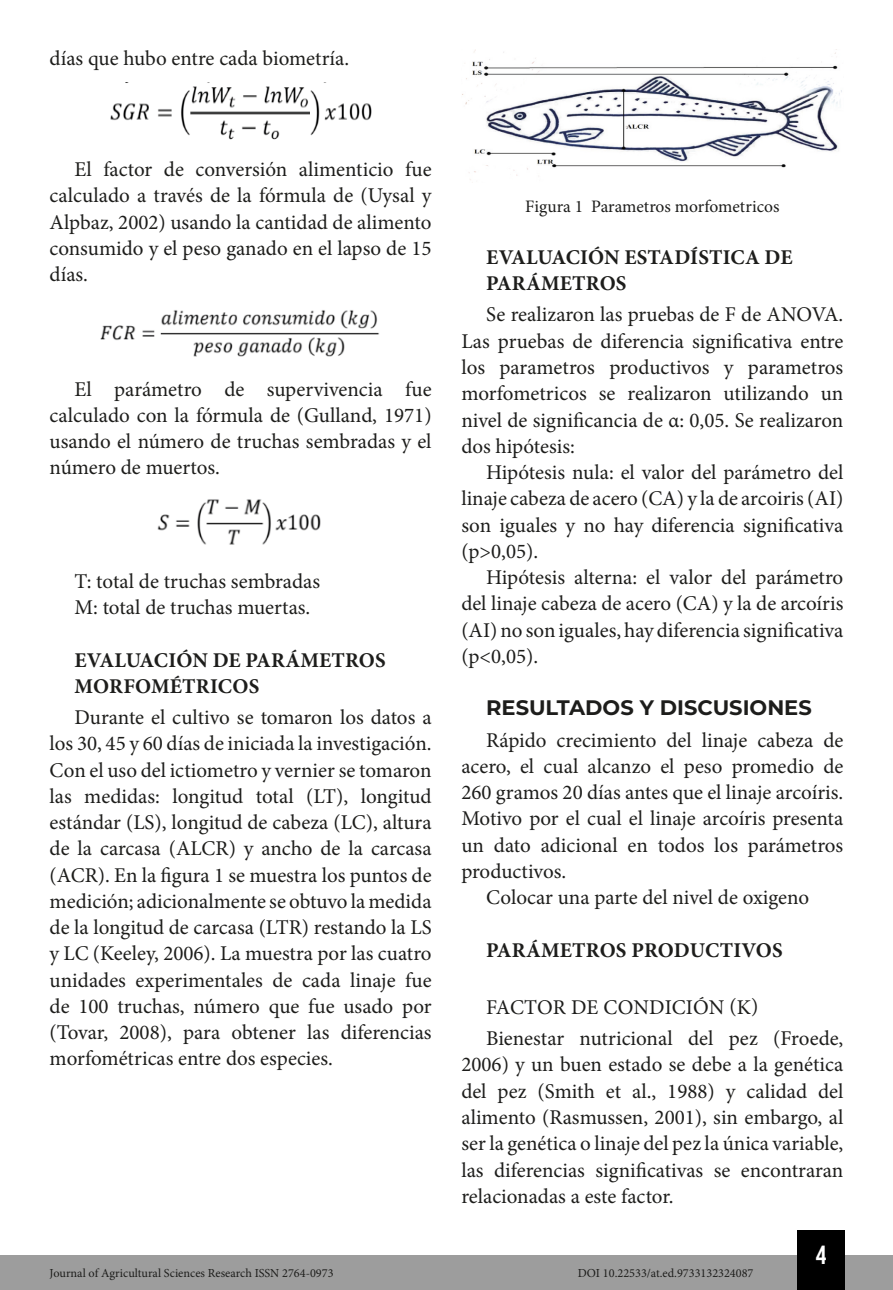
<style>
.page{position:relative;width:893px;height:1290px;background:#fff}
.page>*{position:absolute;margin:0;border:0;box-sizing:border-box;transform-origin:0 0}
.t1{font:26.25px "Bebas Kai";color:#fff}
.t2{font:21px/26.2px "Minion Pro";color:#1d1d1b;text-align:justify}
.t3{font:700 21px/26.2px "Minion Pro";letter-spacing:.01em;color:#1d1d1b}
.t4{font:700 21px "Montserrat";color:#1d1d1b}
.t5{font:17.5px "Minion Pro";color:#1d1d1b}
.t6{font:12.25px "Minion Pro";color:#1d1d1b}
</style>
<div class="page">
<div style="left:0;top:1255px;width:893px;height:35px;background:#9d9d9d"></div>
<div style="left:797px;top:1230px;width:48px;height:60px;background:#000"></div>
<img style="left:110px;top:86px;width:262px;height:54px">
<img style="left:100px;top:310px;width:280px;height:47px">
<img style="left:157px;top:499px;width:164px;height:46px">
<img style="left:462px;top:50px;width:380px;height:130px">
<p class="t2" style="left:50px;top:45px;width:301px">días que hubo entre cada biometría.</p>
<p class="t2" style="left:50px;top:156px;width:383px;text-indent:25px">El factor de conversión alimenticio fue calculado a través de la fórmula de (Uysal y Alpbaz, 2002) usando la cantidad de alimento consumido y el peso ganado en el lapso de 15 días.</p>
<p class="t2" style="left:50px;top:376px;width:383px;text-indent:25px">El parámetro de supervivencia fue calculado con la fórmula de (Gulland, 1971) usando el número de truchas sembradas y el número de muertos.</p>
<p class="t2" style="left:74px;top:568px;width:247px">T: total de truchas sembradas<br>M: total de truchas muertas.</p>
<p class="t3" style="left:75px;top:646px;width:313px">EVALUACIÓN DE PARÁMETROS<br>MORFOMÉTRICOS</p>
<p class="t2" style="left:50px;top:704px;width:384px;text-indent:25px">Durante el cultivo se tomaron los datos a los 30, 45 y 60 días de iniciada la investigación.<br>Con el uso del ictiometro y vernier se tomaron las medidas: longitud total (LT), longitud estándar (LS), longitud de cabeza (LC), altura de la carcasa (ALCR) y ancho de la carcasa (ACR). En la figura 1 se muestra los puntos de medición; adicionalmente se obtuvo la medida de la longitud de carcasa (LTR) restando la LS y LC (Keeley, 2006). La muestra por las cuatro unidades experimentales de cada linaje fue de 100 truchas, número que fue usado por (Tovar, 2008), para obtener las diferencias morfométricas entre dos especies.</p>
<p class="t5" style="left:525px;top:194px;width:256px">Figura 1 Parametros morfometricos</p>
<p class="t3" style="left:486px;top:244px;width:308px">EVALUACIÓN ESTADÍSTICA DE<br>PARÁMETROS</p>
<p class="t2" style="left:461px;top:302px;width:384px;text-indent:25px">Se realizaron las pruebas de F de ANOVA.<br>Las pruebas de diferencia significativa entre los parametros productivos y parametros morfometricos se realizaron utilizando un nivel de significancia de α: 0,05. Se realizaron dos hipótesis:</p>
<p class="t2" style="left:461px;top:459px;width:384px;text-indent:25px">Hipótesis nula: el valor del parámetro del linaje cabeza de acero (CA) y la de arcoiris (AI) son iguales y no hay diferencia significativa (p&gt;0,05).</p>
<p class="t2" style="left:461px;top:564px;width:384px;text-indent:25px">Hipótesis alterna: el valor del parámetro del linaje cabeza de acero (CA) y la de arcoíris (AI) no son iguales, hay diferencia significativa (p&lt;0,05).</p>
<p class="t4" style="left:486px;top:693px;width:327px">RESULTADOS Y DISCUSIONES</p>
<p class="t2" style="left:486px;top:727px;width:359px">Rápido crecimiento del linaje cabeza de</p>
<p class="t2" style="left:461px;top:753px;width:383px">acero, el cual alcanzo el peso promedio de</p>
<p class="t2" style="left:461px;top:779px;width:383px">260 gramos 20 días antes que el linaje arcoíris.</p>
<p class="t2" style="left:461px;top:805px;width:383px">Motivo por el cual el linaje arcoíris presenta</p>
<p class="t2" style="left:461px;top:832px;width:383px">un dato adicional en todos los parámetros</p>
<p class="t2" style="left:461px;top:858px;width:106px">productivos.</p>
<p class="t2" style="left:486px;top:884px;width:325px">Colocar una parte del nivel de oxigeno</p>
<p class="t3" style="left:486px;top:936px;width:298px">PARÁMETROS PRODUCTIVOS</p>
<p class="t2" style="left:486px;top:992px;width:359px;line-height:31.2px">FACTOR DE CONDICIÓN (K)<br>Bienestar nutricional del pez (Froede,</p>
<p class="t2" style="left:461px;top:1052px;width:384px">2006) y un buen estado se debe a la genética del pez (Smith et al., 1988) y calidad del alimento (Rasmussen, 2001), sin embargo, al ser la genética o linaje del pez la única variable, las diferencias significativas se encontraran relacionadas a este factor.</p>
<p class="t1" style="left:816px;top:1241px;width:12px">4</p>
<p class="t6" style="left:50px;top:1265px;width:285px">Journal of Agricultural Sciences Research ISSN 2764-0973</p>
<p class="t6" style="left:578px;top:1265px;width:177px">DOI 10.22533/at.ed.9733132324087</p>
</div>
